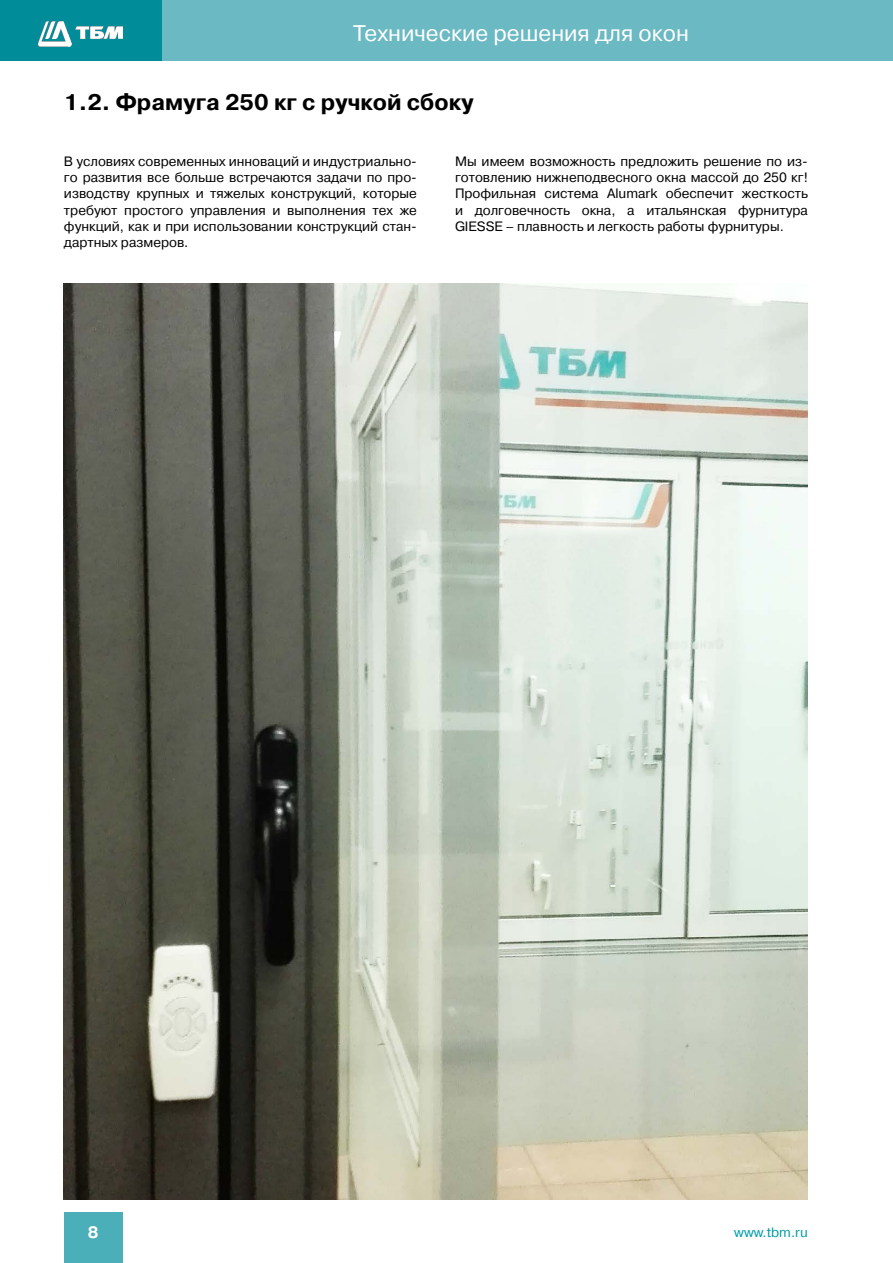
<style>
.page{position:relative;width:893px;height:1263px;background:#fff}
.page>*{position:absolute;margin:0;border:0;box-sizing:border-box;transform-origin:0 0}
.t1{font:700 22.5px "Pragmatica C";color:#000}
.t2{font:22.5px "Pragmatica C";color:#fff}
.t3{font:700 16.5px "Pragmatica C";color:#fff}
.t4{font:13.5px/16.2px "Pragmatica C";color:#000;text-align:justify}
.t5{font:13.5px "Pragmatica C";color:#009ca9}
.s1{font-style:italic}
</style>
<div class="page">
<div style="left:64px;top:1212px;width:58px;height:51px;background:#4bafba"></div>
<div style="left:151px;top:0;width:742px;height:61px;background:#6bb9c3"></div>
<div style="left:0;top:0;width:162px;height:61px;background:#008c99"></div>
<svg style="left:38px;top:21px;width:85px;height:26px"></svg>
<img style="left:64px;top:283px;width:744px;height:916px">
<h1 class="t2" style="left:353px;top:20px;width:337px">Технические решения для окон</h1>
<h1 class="t1" style="left:64px;top:89px;width:411px">1.2. Фрамуга 250 кг с ручкой сбоку</h1>
<p class="t4" style="left:64px;top:153px;width:354px">В условиях современных инноваций и индустриально&shy;го развития все больше встречаются задачи по про&shy;изводству крупных и тяжелых конструкций, которые требуют простого управления и выполнения тех же функций, как и при использовании конструкций стан&shy;дартных размеров.</p>
<p class="t4" style="left:455px;top:153px;width:354px">Мы имеем возможность предложить решение по из&shy;готовлению нижнеподвесного окна массой до 250 кг!<br>Профильная система Alumark обеспечит жесткость и долговечность окна, а итальянская фурнитура GIESSE <span class="s1">–</span> плавность и легкость работы фурнитуры.</p>
<p class="t3" style="left:88px;top:1223px;width:12px">8</p>
<p class="t5" style="left:734px;top:1225px;width:75px">www.tbm.ru</p>
</div>
